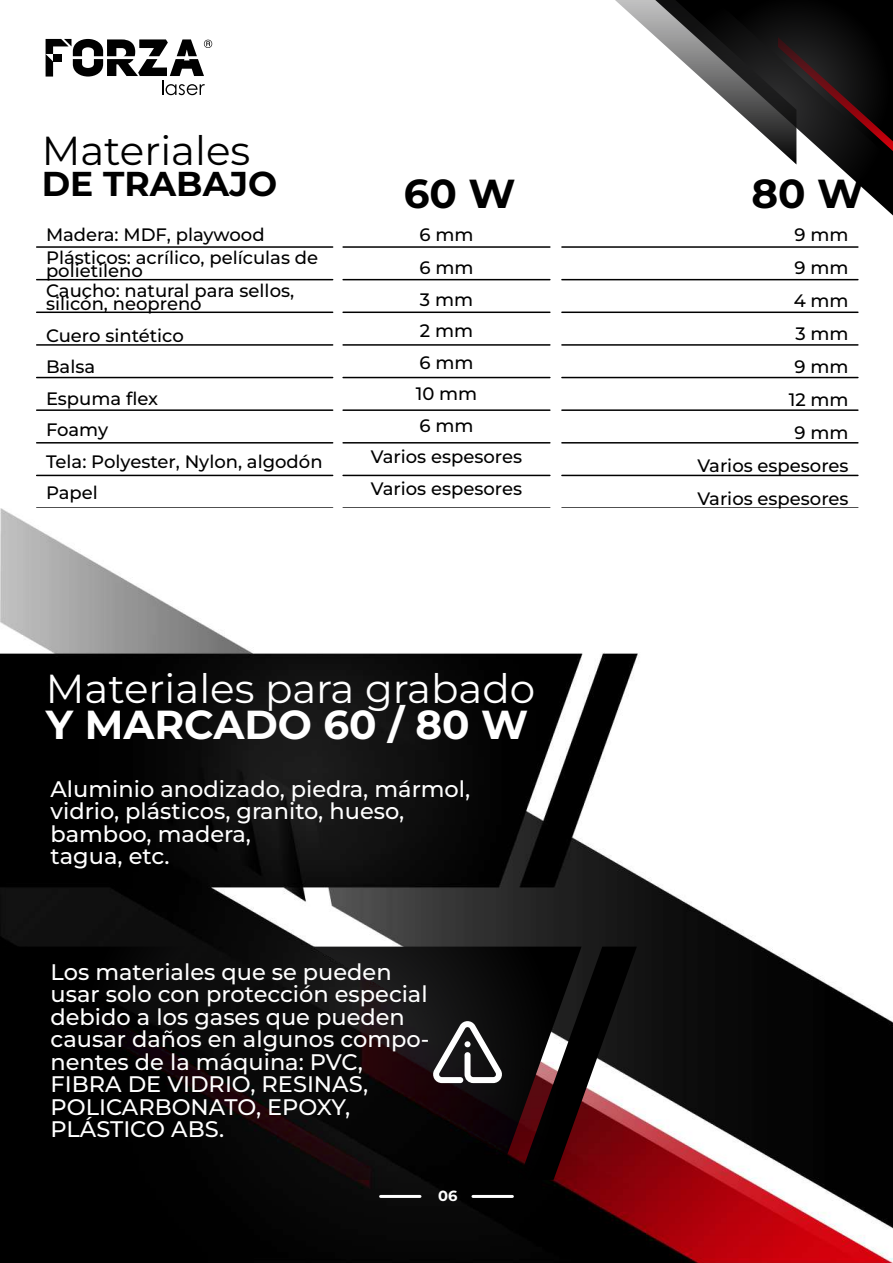
<style>
.page{position:relative;width:893px;height:1263px;background:#fff}
.page>*{position:absolute;margin:0;border:0;box-sizing:border-box;transform-origin:0 0}
.t1{font:40.5px "Montserrat";color:#fff}
.t2{font:700 40.5px "Montserrat";color:#fff}
.t3{font:40.5px "Montserrat";color:#000}
.t4{font:700 40.5px "Montserrat";color:#000}
.t5{font:700 34.5px "Montserrat";color:#000}
.t6{font:500 22.5px/22.5px "Montserrat";color:#fff}
.t7{font:500 18px/31.7px "Montserrat";color:#000}
.t8{font:700 14.7px "Montserrat";color:#fff}
</style>
<div class="page">
<svg style="left:46px;top:39px;width:166px;height:56px"></svg>
<svg style="left:848px;top:175px;width:45px;height:40px"></svg>
<svg style="left:615px;top:0;width:278px;height:175px"></svg>
<hr style="left:37px;top:246px;width:296px;height:2px;background:#000">
<hr style="left:37px;top:279px;width:296px;height:1px;background:#000">
<hr style="left:37px;top:312px;width:296px;height:1px;background:#000">
<hr style="left:37px;top:344px;width:296px;height:2px;background:#000">
<hr style="left:37px;top:377px;width:296px;height:1px;background:#000">
<hr style="left:37px;top:409px;width:296px;height:2px;background:#000">
<hr style="left:37px;top:442px;width:296px;height:2px;background:#000">
<hr style="left:37px;top:475px;width:296px;height:1px;background:#000">
<hr style="left:37px;top:507px;width:296px;height:2px;background:#000">
<hr style="left:343px;top:246px;width:207px;height:2px;background:#000">
<hr style="left:343px;top:279px;width:207px;height:1px;background:#000">
<hr style="left:343px;top:312px;width:207px;height:1px;background:#000">
<hr style="left:343px;top:344px;width:207px;height:2px;background:#000">
<hr style="left:343px;top:377px;width:207px;height:1px;background:#000">
<hr style="left:343px;top:409px;width:207px;height:2px;background:#000">
<hr style="left:343px;top:442px;width:207px;height:2px;background:#000">
<hr style="left:343px;top:475px;width:207px;height:1px;background:#000">
<hr style="left:343px;top:507px;width:207px;height:2px;background:#000">
<hr style="left:562px;top:246px;width:296px;height:2px;background:#000">
<hr style="left:562px;top:279px;width:296px;height:1px;background:#000">
<hr style="left:562px;top:312px;width:296px;height:1px;background:#000">
<hr style="left:562px;top:344px;width:296px;height:2px;background:#000">
<hr style="left:562px;top:377px;width:296px;height:1px;background:#000">
<hr style="left:562px;top:409px;width:296px;height:2px;background:#000">
<hr style="left:562px;top:442px;width:296px;height:2px;background:#000">
<hr style="left:562px;top:475px;width:296px;height:1px;background:#000">
<hr style="left:562px;top:507px;width:296px;height:2px;background:#000">
<img style="left:0;top:508px;width:893px;height:755px">
<svg style="left:0;top:947px;width:637px;height:233px;background:#130b0c"></svg>
<hr style="left:381px;top:1195px;width:39px;height:3px;background:#fff">
<hr style="left:473px;top:1195px;width:39px;height:3px;background:#fff">
<svg style="left:433px;top:1021px;width:69px;height:62px"></svg>
<h1 class="t3" style="left:42px;top:123px;width:210px">Materiales</h1>
<h2 class="t5" style="left:42px;top:161px;width:237px">DE TRABAJO</h2>
<h1 class="t4" style="left:404px;top:167px;width:113px">60 W</h1>
<h1 class="t4" style="left:751px;top:167px;width:114px">80 W</h1>
<p class="t7" style="left:46px;top:223px;width:274px;line-height:22.5px">Madera: MDF, playwood<br>Plásticos: acrílico, películas de</p>
<p class="t7" style="left:46px;top:261px;width:250px;line-height:19.5px">polietileno<br>Caucho: natural para sellos,</p>
<p class="t7" style="left:46px;top:288px;width:278px">silicón, neopreno<br>Cuero sintético<br>Balsa<br>Espuma flex<br>Foamy<br>Tela: Polyester, Nylon, algodón<br>Papel</p>
<p class="t7" style="left:371px;top:219px;width:153px;text-align:center">6 mm<br>6 mm<br>3 mm<br>2 mm<br>6 mm<br>10 mm<br>6 mm<br>Varios espesores<br>Varios espesores</p>
<p class="t7" style="left:697px;top:218px;width:153px;line-height:33px;text-align:right">9 mm<br>9 mm<br>4 mm<br>3 mm<br>9 mm<br>12 mm<br>9 mm<br>Varios espesores<br>Varios espesores</p>
<h1 class="t1" style="left:46px;top:661px;width:491px">Materiales para grabado</h1>
<h1 class="t2" style="left:46px;top:697px;width:484px">Y MARCADO 60 / 80 W</h1>
<p class="t6" style="left:51px;top:777px;width:421px">Aluminio anodizado, piedra, mármol, vidrio, plásticos, granito, hueso, bamboo, madera,<br>tagua, etc.</p>
<p class="t6" style="left:51px;top:960px;width:380px">Los materiales que se pueden usar solo con protección especial debido a los gases que pueden causar daños en algunos compo&shy;nentes de la máquina: PVC,<br>FIBRA DE VIDRIO, RESINAS,<br>POLICARBONATO, EPOXY,<br>PLÁSTICO ABS.</p>
<p class="t8" style="left:438px;top:1185px;width:21px">06</p>
</div>
